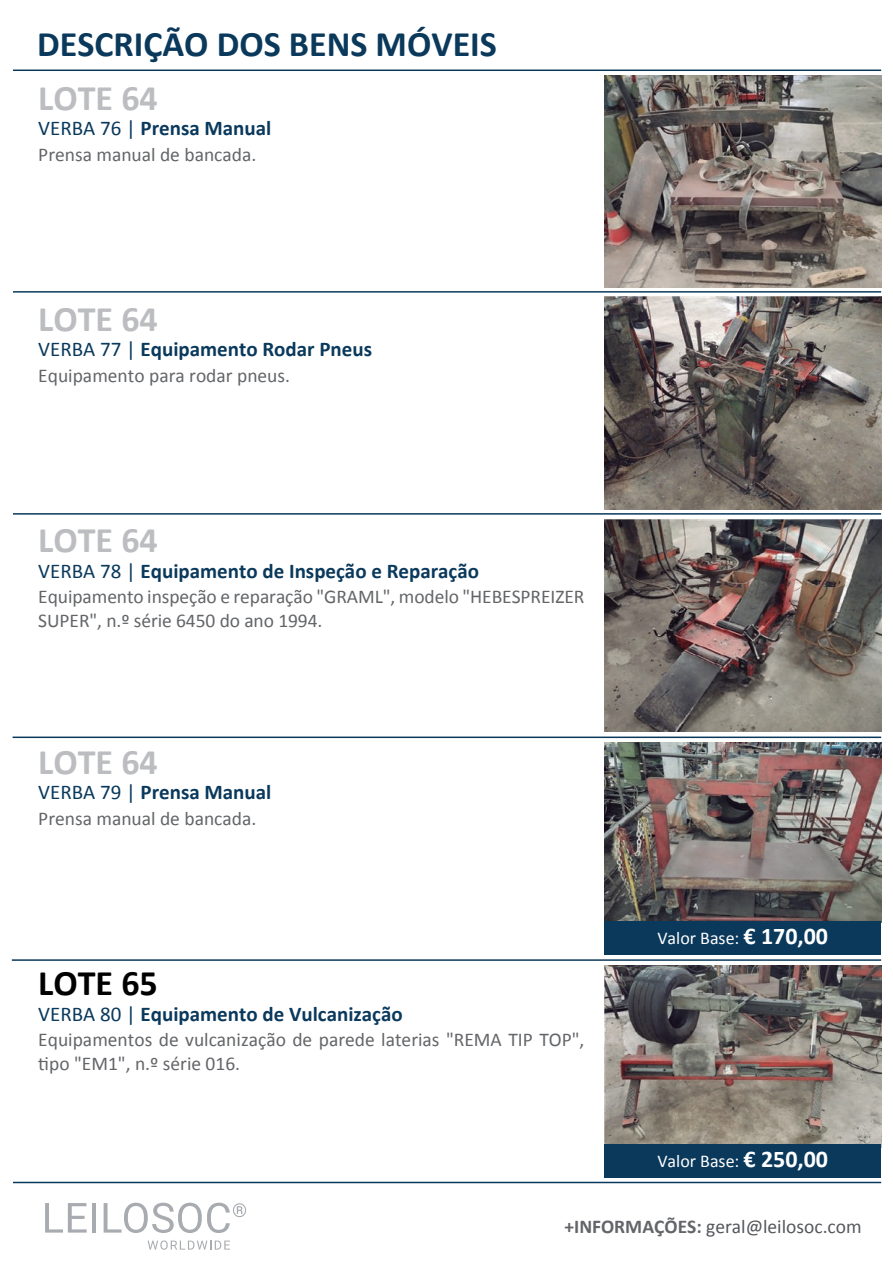
<style>
.page{position:relative;width:893px;height:1263px;background:#fff}
.page>*{position:absolute;margin:0;border:0;box-sizing:border-box;transform-origin:0 0}
.t1{font:700 36px "Calibri";color:#bcbdc0}
.t2{font:700 36px "Calibri";color:#0a395c}
.t3{font:700 36px "Calibri";color:#000}
.t4{font:700 21px "Calibri";color:#0a395c}
.t5{font:19.5px/23.4px "Calibri";color:#636568}
.t6{font:19.5px "Calibri";color:#55575c}
.t7{font:18px "Calibri";color:#fff}
.s1{font-weight:400}
.s2{font-weight:700;font-size:24px}
.s3{font-weight:700;color:#636568}
</style>
<div class="page">
<img style="left:605px;top:965px;width:276px;height:179px">
<img style="left:605px;top:742px;width:276px;height:179px">
<img style="left:605px;top:519px;width:276px;height:213px">
<img style="left:605px;top:297px;width:276px;height:212px">
<img style="left:605px;top:75px;width:276px;height:212px">
<hr style="left:13px;top:70px;width:868px;height:1px;background:#0a395c">
<hr style="left:13px;top:291px;width:868px;height:2px;background:#0a395c">
<hr style="left:13px;top:513px;width:868px;height:2px;background:#0a395c">
<hr style="left:13px;top:736px;width:868px;height:2px;background:#0a395c">
<hr style="left:12px;top:959px;width:869px;height:2px;background:#0a395c">
<hr style="left:13px;top:1182px;width:868px;height:1px;background:#0a395c">
<div style="left:605px;top:921px;width:276px;height:34px;background:#0a395c"></div>
<div style="left:605px;top:1144px;width:276px;height:33px;background:#0a395c"></div>
<svg style="left:45px;top:1203px;width:42px;height:29px"></svg>
<hr style="left:92px;top:1203px;width:4px;height:29px;background:#a8abaf">
<svg style="left:104px;top:1203px;width:142px;height:30px"></svg>
<svg style="left:148px;top:1240px;width:82px;height:10px"></svg>
<h1 class="t2" style="left:37px;top:18px;width:461px">DESCRIÇÃO DOS BENS MÓVEIS</h1>
<h1 class="t1" style="left:38px;top:72px;width:121px">LOTE 64</h1>
<p class="t4" style="left:38px;top:113px;width:235px"><span class="s1">VERBA 76 |</span> Prensa Manual</p>
<p class="t5" style="left:38px;top:141px;width:220px">Prensa manual de bancada.</p>
<h1 class="t1" style="left:38px;top:294px;width:121px">LOTE 64</h1>
<p class="t4" style="left:38px;top:335px;width:335px"><span class="s1">VERBA 77 |</span> Equipamento Rodar Pneus</p>
<p class="t5" style="left:38px;top:363px;width:253px">Equipamento para rodar pneus.</p>
<h1 class="t1" style="left:38px;top:515px;width:121px">LOTE 64</h1>
<p class="t4" style="left:38px;top:556px;width:442px"><span class="s1">VERBA 78 |</span> Equipamento de Inspeção e Reparação</p>
<p class="t5" style="left:38px;top:584px;width:548px">Equipamento inspeção e reparação "GRAML", modelo "HEBESPREIZER<br>SUPER", n.º série 6450 do ano 1994.</p>
<h1 class="t1" style="left:38px;top:736px;width:121px">LOTE 64</h1>
<p class="t4" style="left:38px;top:777px;width:235px"><span class="s1">VERBA 79 |</span> Prensa Manual</p>
<p class="t5" style="left:38px;top:806px;width:220px">Prensa manual de bancada.</p>
<h1 class="t3" style="left:38px;top:958px;width:121px">LOTE 65</h1>
<p class="t4" style="left:38px;top:999px;width:366px"><span class="s1">VERBA 80 |</span> Equipamento de Vulcanização</p>
<p class="t5" style="left:38px;top:1027px;width:548px">Equipamentos de vulcanização de parede laterias "REMA TIP TOP", tipo "EM1", n.º série 016.</p>
<p class="t7" style="left:657px;top:927px;width:172px">Valor Base: <span class="s2">€ 170,00</span></p>
<p class="t7" style="left:657px;top:1149px;width:172px">Valor Base: <span class="s2">€ 250,00</span></p>
<p class="t6" style="left:564px;top:1215px;width:299px"><span class="s3">+INFORMAÇÕES:</span> geral@leilosoc.com</p>
</div>
